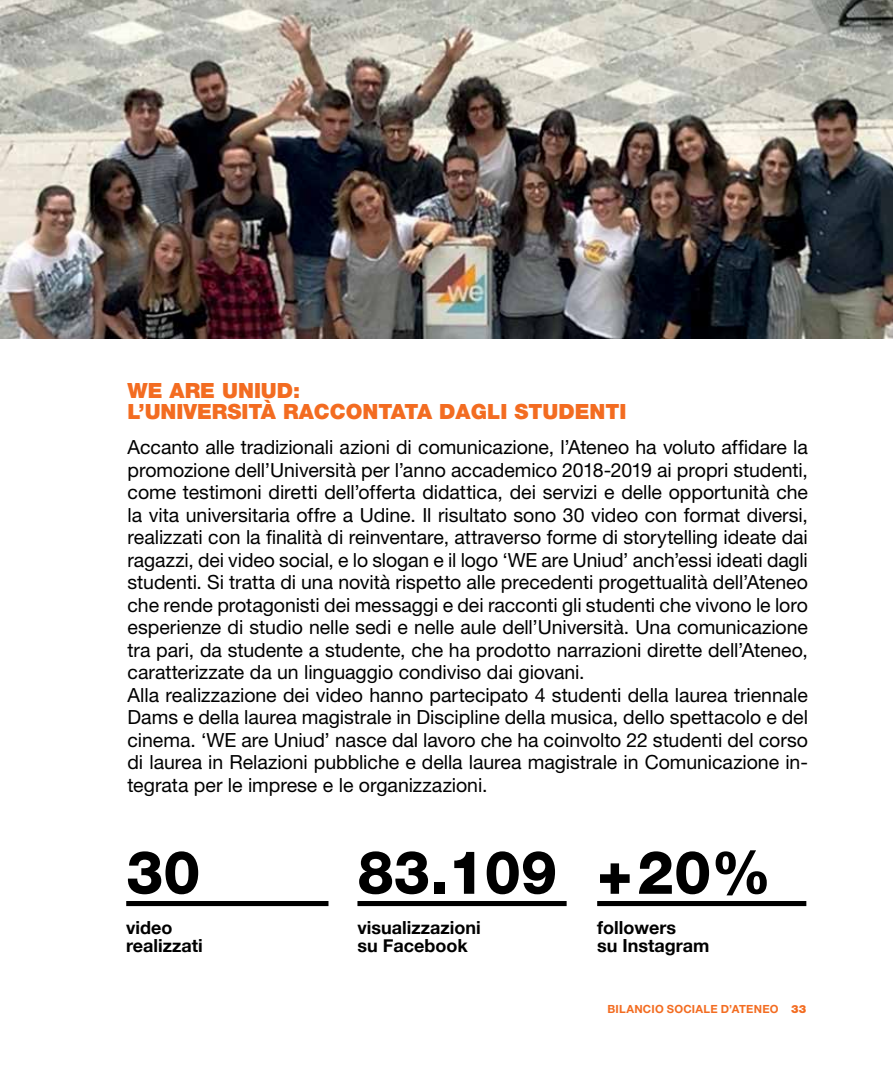
<style>
.page{position:relative;width:893px;height:1085px;background:#fff}
.page>*{position:absolute;margin:0;border:0;box-sizing:border-box;transform-origin:0 0}
.t1{font:800 60px "Helvetica Neue";color:#000}
.t2{font:800 60px "Helvetica Neue";color:#000;scale:.96 1}
.t3{font:900 21px/21px "Helvetica Neue LT Std";color:#f36c21}
.t4{font:19.5px/22.5px "Helvetica Neue LT Std";letter-spacing:-.005em;color:#000}
.t5{font:700 18px/18px "Helvetica Neue";color:#000}
.t6{font:700 11.25px "Helvetica Neue LT Std";letter-spacing:.02em;color:#f36c21}
.s1{font-weight:900}
</style>
<div class="page">
<img style="left:0;top:0;width:893px;height:338px">
<div style="left:126px;top:900px;width:202px;height:5px;background:#000"></div>
<div style="left:597px;top:900px;width:209px;height:5px;background:#000"></div>
<div style="left:357px;top:900px;width:210px;height:5px;background:#000"></div>
<p class="t3" style="left:128px;top:380px;width:188px">WE ARE UNIUD:<br>L’UNIVERSITÀ RACCO</p>
<p class="t3" style="left:362px;top:401px;width:93px">NTATA DAGL</p>
<p class="t3" style="left:500px;top:401px;width:128px">I STUDENTI</p>
<p class="t4" style="left:128px;top:435px;width:682px">Accanto alle tradizionali azioni di comunicazione, l’Ateneo ha voluto affidare la promozione dell’Università per l’anno accademico 2018-2019 ai propri studenti, come testimoni diretti dell’offerta didattica, dei servizi e delle opportunità che la vita universitaria offre a Udine. Il risultato sono 30 video con format diversi, realizzati con la finalità di reinventare, attraverso forme di storytelling ideate dai ragazzi, dei video social, e lo slogan e il logo ‘WE are Uniud’ anch’essi ideati dagli studenti. Si tratta di una novità rispetto alle precedenti progettualità dell’Ateneo che rende protagonisti dei messaggi e dei racconti gli studenti che vivono le loro esperienze di studio nelle sedi e nelle aule dell’Università. Una comunicazione tra pari, da studente a studente, che ha prodotto narrazioni dirette dell’Ateneo, caratterizzate da un linguaggio condiviso dai giovani.<br>Alla realizzazione dei video hanno partecipato 4 studenti della laurea triennale Dams e della laurea magistrale in Discipline della musica, dello spettacolo e del cinema. ‘WE are Uniud’ nasce dal lavoro che ha coinvolto 22 studenti del corso di laurea in Relazioni pubbliche e della laurea magistrale in Comunicazione in&shy;tegrata per le imprese e le organizzazioni.</p>
<h1 class="t1" style="left:126px;top:836px;width:76px">30</h1>
<p class="t5" style="left:126px;top:918px;width:78px">video realizzati</p>
<h1 class="t2" style="left:357px;top:836px;width:209px">83.109</h1>
<p class="t5" style="left:357px;top:918px;width:125px">visualizzazioni su Facebook</p>
<h1 class="t1" style="left:597px;top:836px;width:175px">+20%</h1>
<p class="t5" style="left:597px;top:918px;width:114px">followers<br>su Instagram</p>
<p class="t6" style="left:607px;top:1002px;width:200px">BILANCIO SOCIALE D’ATENEO <span class="s1">33</span></p>
</div>
